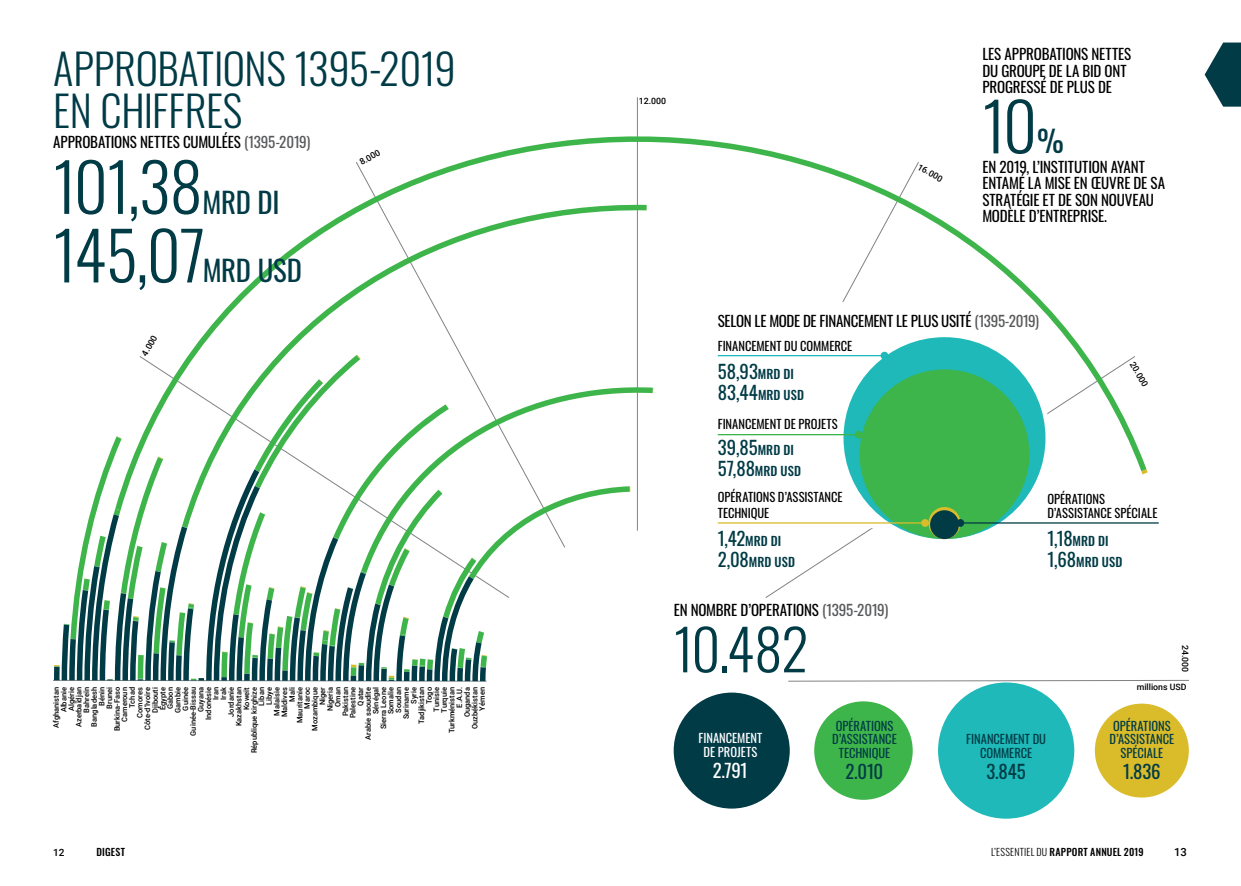
<style>
.page{position:relative;width:1241px;height:886px;background:#fff}
.page>*{position:absolute;margin:0;border:0;box-sizing:border-box;transform-origin:0 0}
.t1{font:300 66.25px "Oswald";letter-spacing:-.025em;color:#003b46}
.t2{font:300 56.25px "Oswald";color:#003b46}
.t3{font:300 42.5px/41.2px "Oswald";letter-spacing:-.01em;color:#003b46}
.t4{font:28.75px "Oswald";letter-spacing:-.005em;color:#003b46}
.t5{font:18.75px "Oswald";letter-spacing:-.005em;color:#003b46}
.t6{font:18.75px "Oswald";color:#fff}
.t7{font:15px/16.2px "Oswald";letter-spacing:-.015em;color:#000}
.t8{font:12.5px/25.4px "Oswald";letter-spacing:-.005em;color:#000}
.t9{font:12.5px/13.6px "Oswald";letter-spacing:-.005em;color:#003b46;text-align:center}
.t10{font:500 12.5px/20.9px "Oswald";letter-spacing:.005em;color:#003b46}
.t11{font:12.5px/13.6px "Oswald";color:#fff;text-align:center}
.t12{font:500 11.25px "Roboto";color:#000}
.t13{font:500 10px "Oswald";letter-spacing:.02em;color:#000}
.t14{font:500 10px "Roboto";color:#000}
.t15{font:500 8.75px "Roboto";color:#000}
.t16{font:500 7.5px/7.6px "Roboto";color:#000;text-align:right}
.s1{color:#58595b}
.s2{font-weight:400;font-size:30px}
.s3{font-weight:500;font-size:12.5px}
.s4{font-weight:400;font-size:18.75px}
.s5{font-size:18.75px;color:#003b46}
.s6{font-weight:500;color:#003b46}
.s7{font-weight:300}
</style>
<div class="page">
<svg style="left:1204px;top:43px;width:36px;height:64px"></svg>
<svg style="left:788px;top:680px;width:400px;height:2px"></svg>
<svg style="left:356px;top:97px;width:790px;height:378px"></svg>
<svg style="left:188px;top:201px;width:458px;height:181px"></svg>
<svg style="left:630px;top:382px;width:22px;height:149px"></svg>
<svg style="left:53px;top:355px;width:577px;height:326px"></svg>
<div style="left:814px;top:701px;width:98px;height:99px;background:#3eb54a;border-radius:50%"></div>
<div style="left:673px;top:692px;width:116px;height:116px;background:#003b46;border-radius:50%"></div>
<div style="left:1094px;top:703px;width:94px;height:94px;background:#dabc2b;border-radius:50%"></div>
<div style="left:937px;top:682px;width:137px;height:137px;background:#1eb9b8;border-radius:50%"></div>
<svg style="left:702px;top:302px;width:345px;height:272px"></svg>
<div style="left:843px;top:337px;width:202px;height:202px;background:#1eb9b8;border-radius:50%"></div>
<div style="left:859px;top:369px;width:170px;height:170px;background:#3eb54a;border-radius:50%"></div>
<svg style="left:926px;top:507px;width:35px;height:33px"></svg>
<div style="left:929px;top:510px;width:29px;height:29px;background:#003b46;border-radius:50%"></div>
<hr style="left:717px;top:355px;width:167px;height:1px;background:#1eb9b8">
<div style="left:880px;top:352px;width:8px;height:7px;background:#1eb9b8;border-radius:50%"></div>
<hr style="left:717px;top:522px;width:207px;height:2px;background:#dabc2b">
<div style="left:921px;top:519px;width:7px;height:8px;background:#dabc2b;border-radius:50%"></div>
<hr style="left:960px;top:522px;width:198px;height:2px;background:#003b46">
<div style="left:956px;top:519px;width:8px;height:8px;background:#003b46;border-radius:50%"></div>
<hr style="left:717px;top:434px;width:141px;height:1px;background:#3eb54a">
<div style="left:854px;top:431px;width:8px;height:7px;background:#3eb54a;border-radius:50%"></div>
<h3 class="t3" style="left:53px;top:44px;width:404px">APPROBATIONS 1395-2019<br>EN CHIFFRES</h3>
<h3 class="t7" style="left:53px;top:132px;width:258px">APPROBATIONS NETTES CUMULÉES <span class="s1">(1395-2019)</span></h3>
<h1 class="t1" style="left:53px;top:128px;width:151px">101,38</h1>
<h3 class="t4" style="left:202px;top:177px;width:78px">MRD DI</h3>
<h1 class="t1" style="left:53px;top:197px;width:154px">145,07</h1>
<h3 class="t4" style="left:203px;top:245px;width:101px">MRD USD</h3>
<p class="t15" style="left:139px;top:352px;width:24px;rotate:-60deg">4.000</p>
<p class="t15" style="left:357px;top:157px;width:24px;rotate:-30deg">8.000</p>
<p class="t16" style="left:52px;top:753px;width:68px;rotate:-90deg">Afghanistan<br>Albanie<br>Algérie<br>Azerbaïdjan<br>Bahreïn<br>Bangladesh<br>Bénin<br>Brunei<br>Burkina-Faso<br>Cameroun<br>Tchad<br>Comores<br>Côte-d’Ivoire<br>Djibouti<br>Égypte<br>Gabon<br>Gambie<br>Guinée<br>Guinée-Bissau<br>Guyana<br>Indonésie<br>Iran<br>Irak<br>Jordanie<br>Kazakhstan<br>Koweït<br>République kirghize<br>Liban<br>Libye<br>Malaisie<br>Maldives<br>Mali<br>Mauritanie<br>Maroc<br>Mozambique<br>Niger<br>Nigeria<br>Oman<br>Pakistan<br>Palestine<br>Qatar<br>Arabie saoudite<br>Sénégal<br>Sierra Leone<br>Somalie<br>Soudan<br>Suriname<br>Syrie<br>Tadjikistan<br>Togo<br>Tunisie<br>Turquie<br>Turkménistan<br>E.A.U.<br>Ouganda<br>Ouzbékistan<br>Yémen</p>
<p class="t15" style="left:639px;top:95px;width:29px">12.000</p>
<p class="t15" style="left:921px;top:160px;width:29px;rotate:30deg">16.000</p>
<h3 class="t7" style="left:982px;top:45px;width:150px">LES APPROBATIONS NETTES<br>DU GROUPE DE LA BID ONT<br>PROGRESSÉ DE PLUS DE</h3>
<h1 class="t1" style="left:982px;top:68px;width:83px">10<span class="s2">%</span></h1>
<h3 class="t7" style="left:982px;top:157px;width:184px">EN 2019, L’INSTITUTION AYANT<br>ENTAMÉ LA MISE EN ŒUVRE DE SA<br>STRATÉGIE ET DE SON NOUVEAU<br>MODÈLE D’ENTREPRISE.</h3>
<h3 class="t7" style="left:717px;top:311px;width:323px">SELON LE MODE DE FINANCEMENT LE PLUS USITÉ <span class="s1">(1395-2019)</span></h3>
<h3 class="t8" style="left:717px;top:332px;width:136px">FINANCEMENT DU COMMERCE</h3>
<h3 class="t5" style="left:717px;top:355px;width:78px">58,93<span class="s3">MRD DI</span></h3>
<h3 class="t10" style="left:717px;top:385px;width:88px"><span class="s4">83,44</span>MRD USD</h3>
<h3 class="t8" style="left:717px;top:410px;width:121px">FINANCEMENT DE PROJETS</h3>
<h3 class="t5" style="left:717px;top:431px;width:78px">39,85<span class="s3">MRD DI</span></h3>
<h3 class="t8" style="left:717px;top:457px;width:126px"><span class="s5">57,88</span><span class="s6">MRD USD<br></span>OPÉRATIONS D’ASSISTANCE</h3>
<h3 class="t8" style="left:717px;top:499px;width:53px">TECHNIQUE</h3>
<h3 class="t10" style="left:717px;top:532px;width:79px"><span class="s4">1,42</span>MRD DI<br><span class="s4">2,08</span>MRD USD</h3>
<p class="t15" style="left:1137px;top:359px;width:29px;rotate:60deg">20.000</p>
<h3 class="t8" style="left:1047px;top:491px;width:112px;line-height:13.5px">OPÉRATIONS<br>D’ASSISTANCE SPÉCIALE</h3>
<h3 class="t10" style="left:1047px;top:531px;width:76px"><span class="s4">1,18</span>MRD DI<br><span class="s4">1,68</span>MRD USD</h3>
<h3 class="t7" style="left:673px;top:600px;width:216px">EN NOMBRE D’OPERATIONS <span class="s1">(1395-2019)</span></h3>
<h2 class="t2" style="left:673px;top:599px;width:136px">10.482</h2>
<p class="t15" style="left:1191px;top:645px;width:29px;rotate:90deg">24.000</p>
<p class="t15" style="left:1136px;top:681px;width:51px">millions USD</p>
<h3 class="t11" style="left:698px;top:730px;width:65px">FINANCEMENT<br>DE PROJETS</h3>
<h3 class="t6" style="left:712px;top:753px;width:37px">2.791</h3>
<h3 class="t9" style="left:832px;top:718px;width:66px">OPÉRATIONS<br>D’ASSISTANCE<br>TECHNIQUE</h3>
<h3 class="t5" style="left:845px;top:754px;width:39px">2.010</h3>
<h3 class="t9" style="left:966px;top:731px;width:81px">FINANCEMENT DU<br>COMMERCE</h3>
<h3 class="t5" style="left:986px;top:754px;width:41px">3.845</h3>
<h3 class="t9" style="left:1109px;top:718px;width:66px">OPÉRATIONS<br>D’ASSISTANCE<br>SPÉCIALE</h3>
<h3 class="t5" style="left:1122px;top:754px;width:39px">1.836</h3>
<h3 class="t14" style="left:53px;top:846px;width:13px">12</h3>
<h3 class="t13" style="left:97px;top:847px;width:30px">DIGEST</h3>
<h3 class="t13" style="left:990px;top:847px;width:154px"><span class="s7">L’ESSENTIEL DU</span> RAPPORT ANNUEL 2019</h3>
<h3 class="t12" style="left:1173px;top:844px;width:14px">13</h3>
</div>
